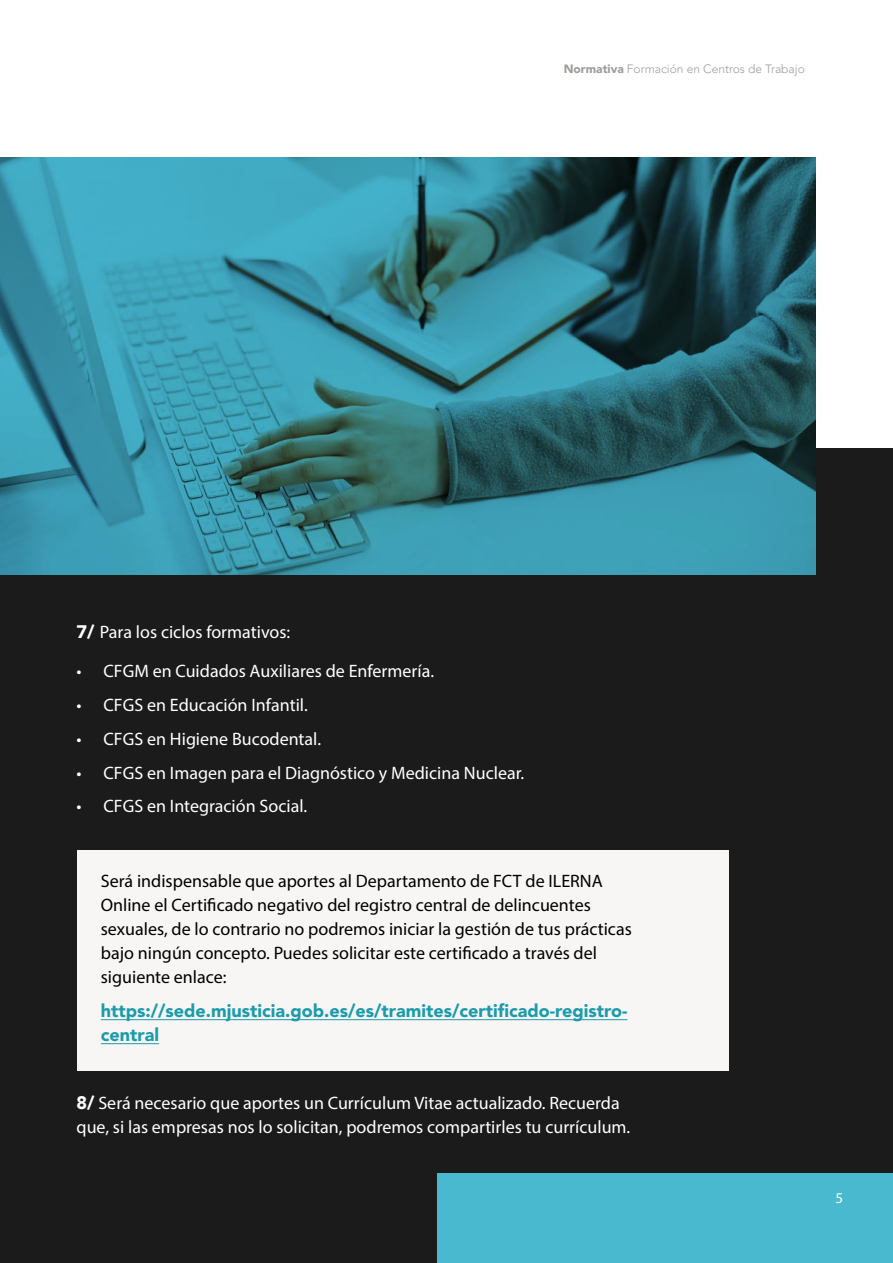
<style>
.page{position:relative;width:893px;height:1263px;background:#fff}
.page>*{position:absolute;margin:0;border:0;box-sizing:border-box;transform-origin:0 0}
.t1{font:18px/24px "Myriad Pro";color:#fff}
.t2{font:18px/24px "Myriad Pro";color:#000}
.t3{font:900 18px/24px "Avenir LT Std";color:#1b9bab}
.t4{font:15px "Myriad Pro";color:#fff}
.t5{font:300 12px "Avenir LT Std";color:#9d9d9c}
.s1{font-weight:900}
.s2{font-family:"Avenir LT Std";font-weight:900}
</style>
<div class="page">
<div style="left:0;top:449px;width:893px;height:814px;background:#1c1b1c"></div>
<img style="left:0;top:158px;width:815px;height:417px">
<div style="left:438px;top:1174px;width:455px;height:89px;background:#48b9cf"></div>
<div style="left:77px;top:850px;width:652px;height:221px;background:#f7f6f5"></div>
<hr style="left:101px;top:1019px;width:526px;height:1px;background:#1b9bab">
<hr style="left:101px;top:1043px;width:58px;height:1px;background:#1b9bab">
<p class="t5" style="left:564px;top:62px;width:243px"><span class="s1">Normativa</span> Formación en Centros de Trabajo</p>
<p class="t1" style="left:77px;top:620px;width:215px"><span class="s2">7/</span> Para los ciclos formativos:</p>
<p class="t1" style="left:77px;top:659px;width:359px">• CFGM en Cuidados Auxiliares de Enfermería.</p>
<p class="t1" style="left:77px;top:693px;width:233px">• CFGS en Educación Infantil.</p>
<p class="t1" style="left:77px;top:726px;width:246px">• CFGS en Higiene Bucodental.</p>
<p class="t1" style="left:77px;top:760px;width:449px">• CFGS en Imagen para el Diagnóstico y Medicina Nuclear.</p>
<p class="t1" style="left:77px;top:793px;width:232px">• CFGS en Integración Social.</p>
<p class="t2" style="left:101px;top:869px;width:532px">Será indispensable que aportes al Departamento de FCT de ILERNA Online el Certificado negativo del registro central de delincuentes sexuales, de lo contrario no podremos iniciar la gestión de tus prácticas bajo ningún concepto. Puedes solicitar este certificado a través del siguiente enlace:</p>
<p class="t3" style="left:101px;top:999px;width:528px">https://sede.mjusticia.gob.es/es/tramites/certificado-registro&shy;central</p>
<p class="t1" style="left:77px;top:1091px;width:555px"><span class="s2">8/</span> Será necesario que aportes un Currículum Vitae actualizado. Recuerda que, si las empresas nos lo solicitan, podremos compartirles tu currículum.</p>
<p class="t4" style="left:835px;top:1189px;width:9px">5</p>
</div>
